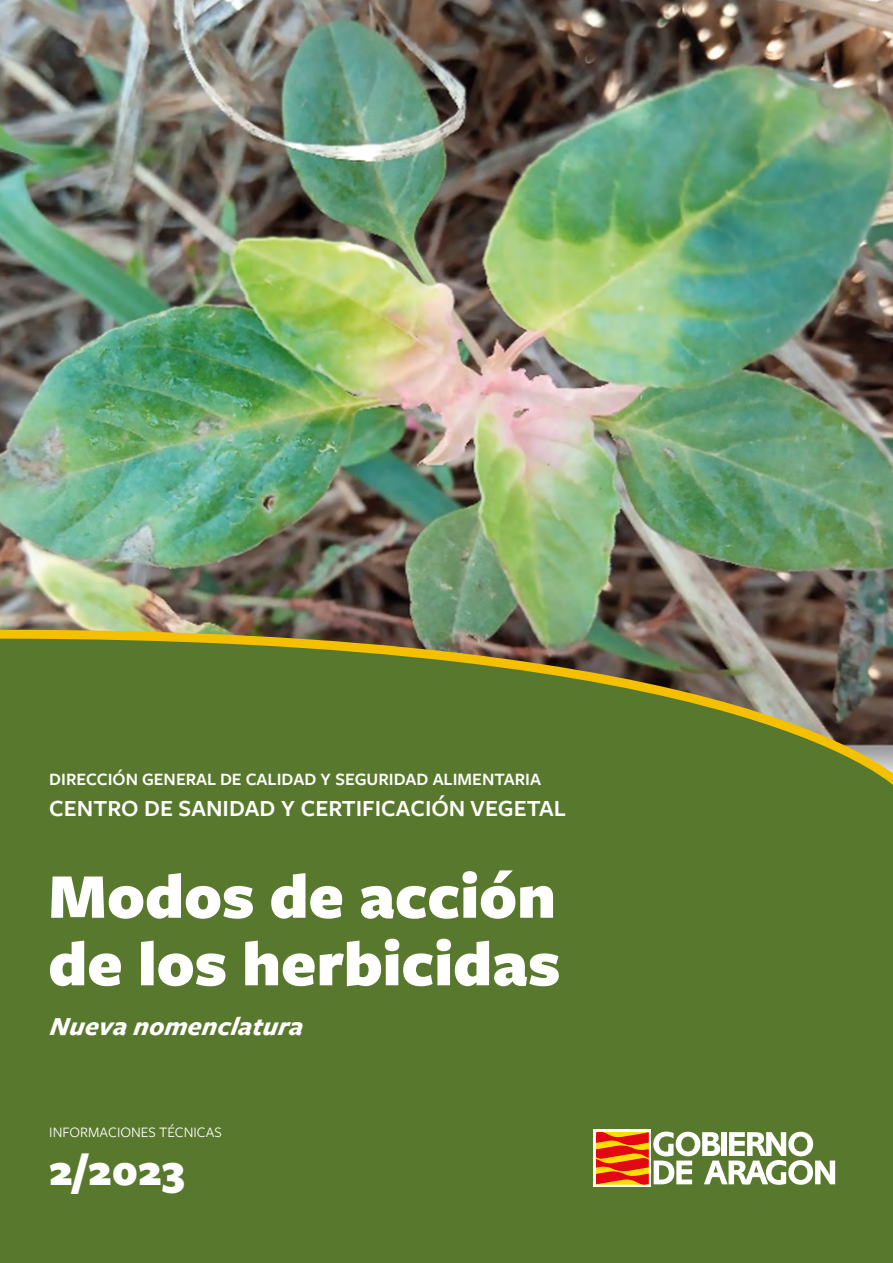
<style>
.page{position:relative;width:893px;height:1263px;background:#fff}
.page>*{position:absolute;margin:0;border:0;box-sizing:border-box;transform-origin:0 0}
.t1{font:900 66px/67.5px "Freight Sans Pro";color:#fff}
.t2{font:900 45px "Freight Sans Pro";color:#fff}
.t3{font:italic 700 27px "Freight Sans Pro";color:#fff}
.t4{font:600 24px "Freight Sans Pro";color:#fff}
.t5{font:600 18px "Freight Sans Pro";color:#fff}
.t6{font:15px "Freight Sans Pro";color:#fff}
</style>
<div class="page">
<img style="left:0;top:0;width:893px;height:630px">
<div style="left:0;top:790px;width:893px;height:473px;background:#58792d"></div>
<svg style="left:0;top:630px;width:893px;height:160px;background:#657834"></svg>
<div style="left:594px;top:1129px;width:57px;height:58px;background:#fff"></div>
<svg style="left:596px;top:1131px;width:239px;height:54px"></svg>
<p class="t5" style="left:49px;top:767px;width:493px">DIRECCIÓN GENERAL DE CALIDAD Y SEGURIDAD ALIMENTARIA</p>
<h3 class="t4" style="left:49px;top:792px;width:518px">CENTRO DE SANIDAD Y CERTIFICACIÓN VEGETAL</h3>
<h1 class="t1" style="left:48px;top:860px;width:514px">Modos de acción de los herbicidas</h1>
<h3 class="t3" style="left:49px;top:1007px;width:260px">Nueva nomenclatura</h3>
<p class="t6" style="left:49px;top:1122px;width:174px">INFORMACIONES TÉCNICAS</p>
<h2 class="t2" style="left:49px;top:1138px;width:137px">2/2023</h2>
</div>
